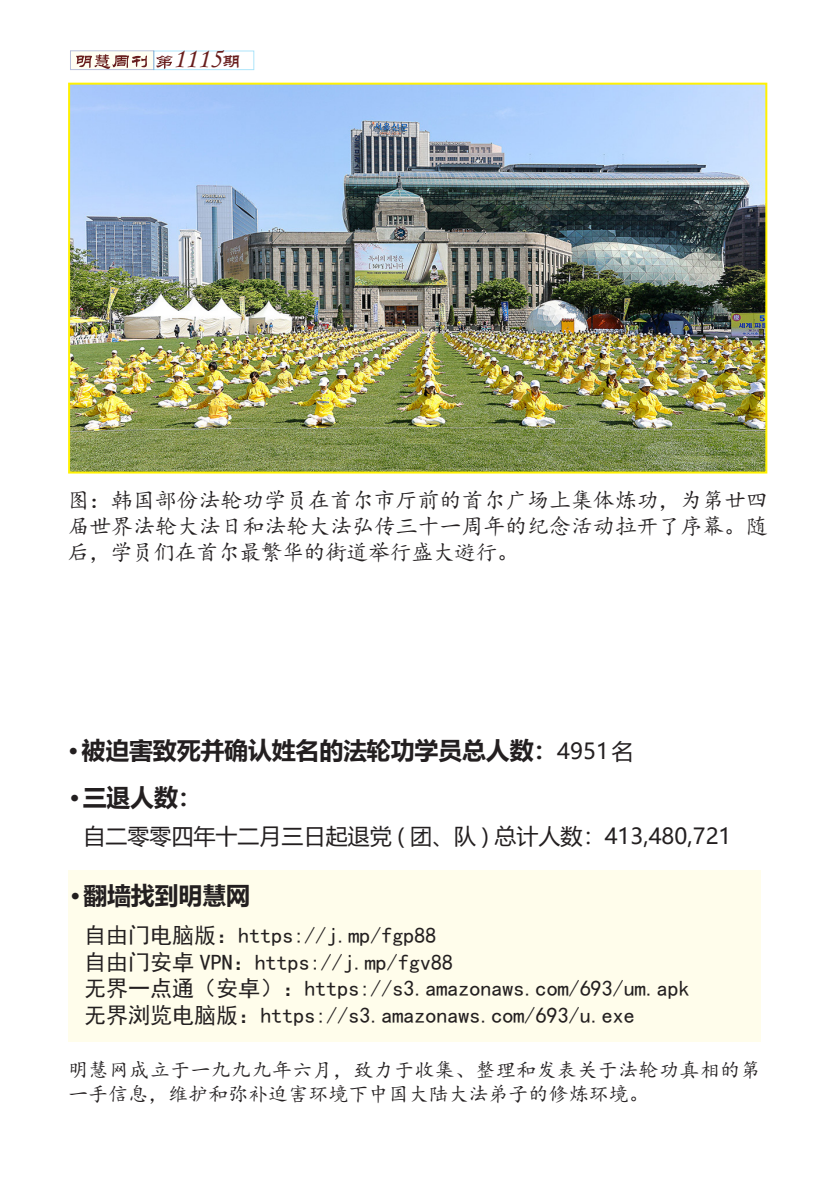
<style>
.page{position:relative;width:840px;height:1191px;background:#fff}
.page>*{position:absolute;margin:0;border:0;box-sizing:border-box;transform-origin:0 0}
.t1{font:27.8px "ST Liti";color:#681d1c}
.作者{font:700 24px "Microsoft Ya Hei";letter-spacing:-.01em;color:#231f20}
.t2{font:22px "Sim Hei";color:#231f20}
.t3{font:22px/26px "Kai Ti";letter-spacing:-.005em;color:#231f20;text-align:justify}
.t4{font:22px "Microsoft Ya Hei";color:#231f20}
.t5{font:20px/24px "Kai Ti";letter-spacing:.02em;color:#231f20}
.s1{font-size:18.6px}
.s2{font-weight:400;font-size:22px}
</style>
<div class="page">
<div style="left:68px;top:870px;width:692px;height:172px;background:#fffdeb"></div>
<svg style="left:156px;top:56px;width:16px;height:13px"></svg>
<div style="left:70px;top:50px;width:84px;height:20px;background:linear-gradient(to right,#fffef2,#fffef2)"></div>
<svg style="left:76px;top:54px;width:71px;height:15px"></svg>
<img style="left:71px;top:86px;width:692px;height:384px">
<div style="left:68px;top:83px;width:698px;height:390px;border:2px solid #fff101"></div>
<p class="t1" style="left:172px;top:45px;width:69px">1115<span class="s1">期</span></p>
<p class="t3" style="left:67px;top:487px;width:701px">图：韩国部份法轮功学员在首尔市厅前的首尔广场上集体炼功，为第廿四届世界法轮大法日和法轮大法弘传三十一周年的纪念活动拉开了序幕。随后，学员们在首尔最繁华的街道举行盛大遊行。</p>
<p class="作者" style="left:68px;top:734px;width:566px">•被迫害致死并确认姓名的法轮功学员总人数：<span class="s2">4951名</span></p>
<p class="作者" style="left:69px;top:780px;width:134px">•三退人数：</p>
<p class="t4" style="left:83px;top:821px;width:649px">自二零零四年十二月三日起退党 ( 团、队 ) 总计人数：413,480,721</p>
<p class="作者" style="left:70px;top:878px;width:181px">•翻墙找到明慧网</p>
<p class="t2" style="left:84px;top:924px;width:354px">自由门电脑版：https://j.mp/fgp88</p>
<p class="t2" style="left:84px;top:950px;width:370px">自由门安卓 VPN：https://j.mp/fgv88</p>
<p class="t2" style="left:84px;top:977px;width:607px">无界一点通（安卓）：https://s3.amazonaws.com/693/um.apk</p>
<p class="t2" style="left:84px;top:1003px;width:552px">无界浏览电脑版：https://s3.amazonaws.com/693/u.exe</p>
<p class="t5" style="left:68px;top:1058px;width:693px">明慧网成立于一九九九年六月，致力于收集、整理和发表关于法轮功真相的第一手信息，维护和弥补迫害环境下中国大陆大法弟子的修炼环境。</p>
</div>
